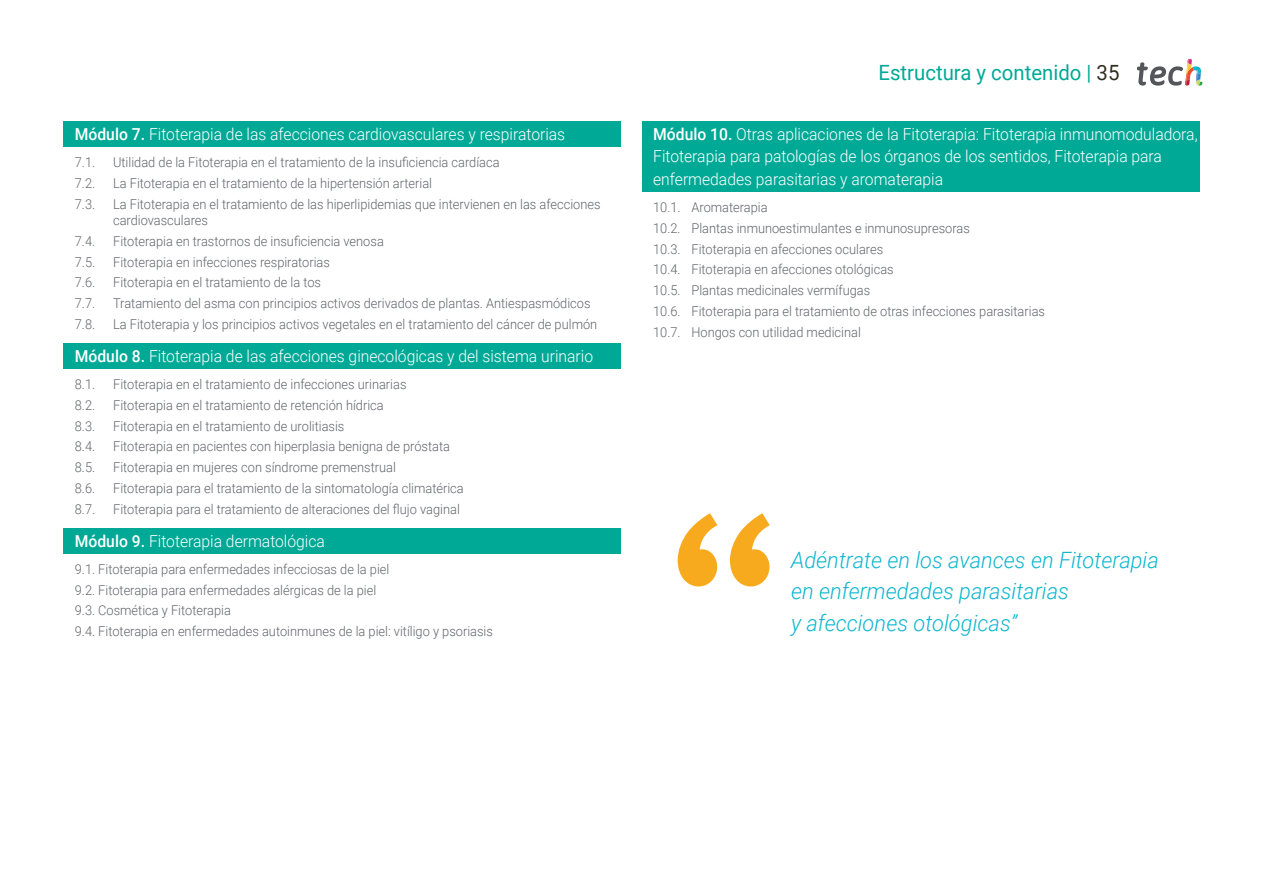
<style>
.page{position:relative;width:1263px;height:893px;background:#fff}
.page>*{position:absolute;margin:0;border:0;box-sizing:border-box;transform-origin:0 0}
.t1{font:italic 300 22.5px/31.5px "Roboto";color:#0fb6cf}
.t2{font:21px "Roboto";color:#00a996}
.t3{font:300 16.5px/22.5px "Roboto";color:#fff;scale:.95 1}
.t4{font:300 13.5px/20.7px "Roboto";color:#61646a;scale:.95 1}
.s1{font-weight:500}
.s2{color:#312e20}
</style>
<div class="page">
<div style="left:64px;top:121px;width:557px;height:25px;background:#00a996"></div>
<div style="left:64px;top:343px;width:557px;height:25px;background:#00a996"></div>
<div style="left:64px;top:528px;width:557px;height:25px;background:#00a996"></div>
<div style="left:642px;top:121px;width:557px;height:70px;background:#00a996"></div>
<svg style="left:678px;top:513px;width:92px;height:73px"></svg>
<svg style="left:1137px;top:59px;width:65px;height:27px"></svg>
<p class="t3" style="left:75px;top:122px;width:518px"><span class="s1">Módulo 7.</span> Fitoterapia de las afecciones cardiovasculares y respiratorias</p>
<p class="t4" style="left:75px;top:151px;width:23px">7.1.</p>
<p class="t4" style="left:113px;top:151px;width:408px">Utilidad de la Fitoterapia en el tratamiento de la insuficiencia cardíaca</p>
<p class="t4" style="left:75px;top:172px;width:23px">7.2.</p>
<p class="t4" style="left:113px;top:172px;width:337px">La Fitoterapia en el tratamiento de la hipertensión arterial</p>
<p class="t4" style="left:75px;top:193px;width:23px">7.3.</p>
<p class="t4" style="left:113px;top:195px;width:515px;line-height:16.5px">La Fitoterapia en el tratamiento de las hiperlipidemias que intervienen en las afecciones cardiovasculares</p>
<p class="t4" style="left:75px;top:230px;width:23px">7.4.</p>
<p class="t4" style="left:113px;top:230px;width:286px">Fitoterapia en trastornos de insuficiencia venosa</p>
<p class="t4" style="left:75px;top:251px;width:23px">7.5.</p>
<p class="t4" style="left:113px;top:251px;width:230px">Fitoterapia en infecciones respiratorias</p>
<p class="t4" style="left:75px;top:272px;width:23px">7.6.</p>
<p class="t4" style="left:113px;top:272px;width:220px">Fitoterapia en el tratamiento de la tos</p>
<p class="t4" style="left:75px;top:292px;width:23px">7.7.</p>
<p class="t4" style="left:113px;top:292px;width:504px">Tratamiento del asma con principios activos derivados de plantas. Antiespasmódicos</p>
<p class="t4" style="left:75px;top:313px;width:23px">7.8.</p>
<p class="t4" style="left:113px;top:313px;width:511px">La Fitoterapia y los principios activos vegetales en el tratamiento del cáncer de pulmón</p>
<p class="t3" style="left:75px;top:344px;width:547px"><span class="s1">Módulo 8.</span> Fitoterapia de las afecciones ginecológicas y del sistema urinario</p>
<p class="t4" style="left:75px;top:373px;width:23px">8.1.</p>
<p class="t4" style="left:113px;top:373px;width:310px">Fitoterapia en el tratamiento de infecciones urinarias</p>
<p class="t4" style="left:75px;top:394px;width:23px">8.2.</p>
<p class="t4" style="left:113px;top:394px;width:286px">Fitoterapia en el tratamiento de retención hídrica</p>
<p class="t4" style="left:75px;top:415px;width:23px">8.3.</p>
<p class="t4" style="left:113px;top:415px;width:245px">Fitoterapia en el tratamiento de urolitiasis</p>
<p class="t4" style="left:75px;top:436px;width:23px">8.4.</p>
<p class="t4" style="left:113px;top:436px;width:356px">Fitoterapia en pacientes con hiperplasia benigna de próstata</p>
<p class="t4" style="left:75px;top:456px;width:23px">8.5.</p>
<p class="t4" style="left:113px;top:456px;width:299px">Fitoterapia en mujeres con síndrome premenstrual</p>
<p class="t4" style="left:75px;top:477px;width:23px">8.6.</p>
<p class="t4" style="left:113px;top:477px;width:371px">Fitoterapia para el tratamiento de la sintomatología climatérica</p>
<p class="t4" style="left:75px;top:498px;width:23px">8.7.</p>
<p class="t4" style="left:113px;top:498px;width:367px">Fitoterapia para el tratamiento de alteraciones del flujo vaginal</p>
<p class="t3" style="left:75px;top:529px;width:265px"><span class="s1">Módulo 9.</span> Fitoterapia dermatológica</p>
<p class="t4" style="left:75px;top:558px;width:442px">9.1. Fitoterapia para enfermedades infecciosas de la piel<br>9.2. Fitoterapia para enfermedades alérgicas de la piel<br>9.3. Cosmética y Fitoterapia<br>9.4. Fitoterapia en enfermedades autoinmunes de la piel: vitíligo y psoriasis</p>
<h2 class="t2" style="left:878px;top:57px;width:242px">Estructura y contenido | <span class="s2">35</span></h2>
<p class="t3" style="left:653px;top:122px;width:575px"><span class="s1">Módulo 10.</span> Otras aplicaciones de la Fitoterapia: Fitoterapia inmunomoduladora,<br>Fitoterapia para patologías de los órganos de los sentidos, Fitoterapia para enfermedades parasitarias y aromaterapia</p>
<p class="t4" style="left:653px;top:196px;width:414px">10.1. Aromaterapia<br>10.2. Plantas inmunoestimulantes e inmunosupresoras<br>10.3. Fitoterapia en afecciones oculares<br>10.4. Fitoterapia en afecciones otológicas<br>10.5. Plantas medicinales vermífugas<br>10.6. Fitoterapia para el tratamiento de otras infecciones parasitarias 10.7. Hongos con utilidad medicinal</p>
<h1 class="t1" style="left:791px;top:543px;width:369px">Adéntrate en los avances en Fitoterapia en enfermedades parasitarias<br>y afecciones otológicas”</h1>
</div>
